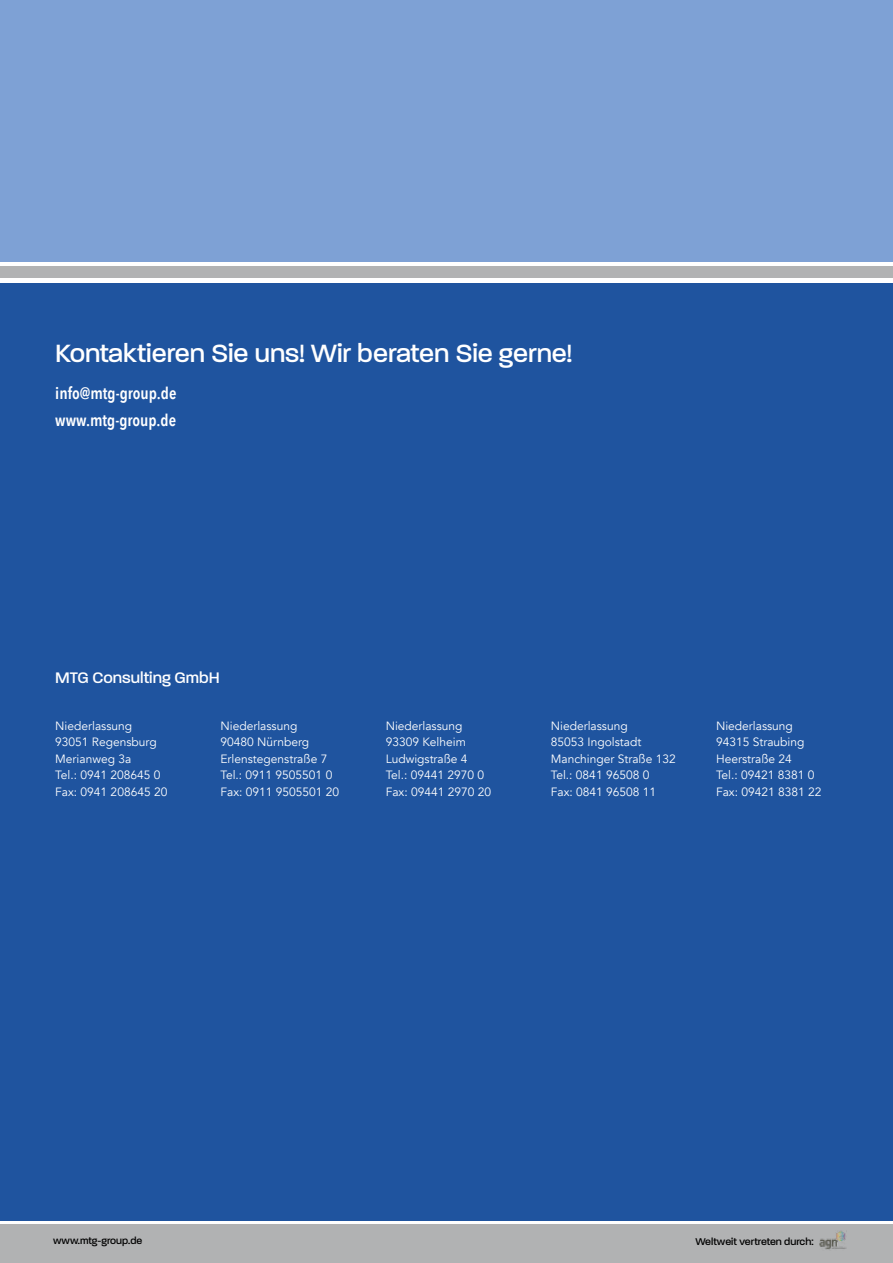
<style>
.page{position:relative;width:893px;height:1263px;background:#fff}
.page>*{position:absolute;margin:0;border:0;box-sizing:border-box;transform-origin:0 0}
.t1{font:500 27px "Paralucent";color:#fff}
.t2{font:600 16.5px/27px "Avenir Next Condensed";color:#fff}
.t3{font:500 16.5px "Paralucent";color:#fff}
.t4{font:12px/16.5px "Avenir";color:#fff}
.t5{font:500 10.65px "Paralucent";color:#000}
.t6{font:500 10.5px "Paralucent";color:#000}
</style>
<div class="page">
<div style="left:0;top:266px;width:893px;height:11px;background:#b1b2b3"></div>
<div style="left:0;top:0;width:893px;height:261px;background:#7ea1d5"></div>
<div style="left:0;top:283px;width:893px;height:937px;background:#1f549f"></div>
<div style="left:0;top:1224px;width:893px;height:39px;background:#b1b2b3"></div>
<img style="left:820px;top:1231px;width:26px;height:19px">
<h1 class="t1" style="left:55px;top:337px;width:518px">Kontaktieren Sie uns! Wir beraten Sie gerne!</h1>
<h2 class="t2" style="left:55px;top:379px;width:123px">info@mtg-group.de www.mtg-group.de</h2>
<h2 class="t3" style="left:55px;top:668px;width:166px">MTG Consulting GmbH</h2>
<p class="t4" style="left:55px;top:717px;width:114px">Niederlassung<br>93051 Regensburg<br>Merianweg 3a<br>Tel.: 0941 208645 0<br>Fax: 0941 208645 20</p>
<p class="t4" style="left:220px;top:717px;width:120px">Niederlassung<br>90480 Nürnberg<br>Erlenstegenstraße 7<br>Tel.: 0911 9505501 0<br>Fax: 0911 9505501 20</p>
<p class="t4" style="left:386px;top:717px;width:107px">Niederlassung<br>93309 Kelheim<br>Ludwigstraße 4<br>Tel.: 09441 2970 0<br>Fax: 09441 2970 20</p>
<p class="t4" style="left:551px;top:717px;width:126px">Niederlassung<br>85053 Ingolstadt<br>Manchinger Straße 132<br>Tel.: 0841 96508 0<br>Fax: 0841 96508 11</p>
<p class="t4" style="left:716px;top:717px;width:107px">Niederlassung<br>94315 Straubing<br>Heerstraße 24<br>Tel.: 09421 8381 0<br>Fax: 09421 8381 22</p>
<p class="t6" style="left:53px;top:1234px;width:91px">www.mtg-group.de</p>
<p class="t5" style="left:695px;top:1235px;width:120px">Weltweit vertreten durch:</p>
</div>
